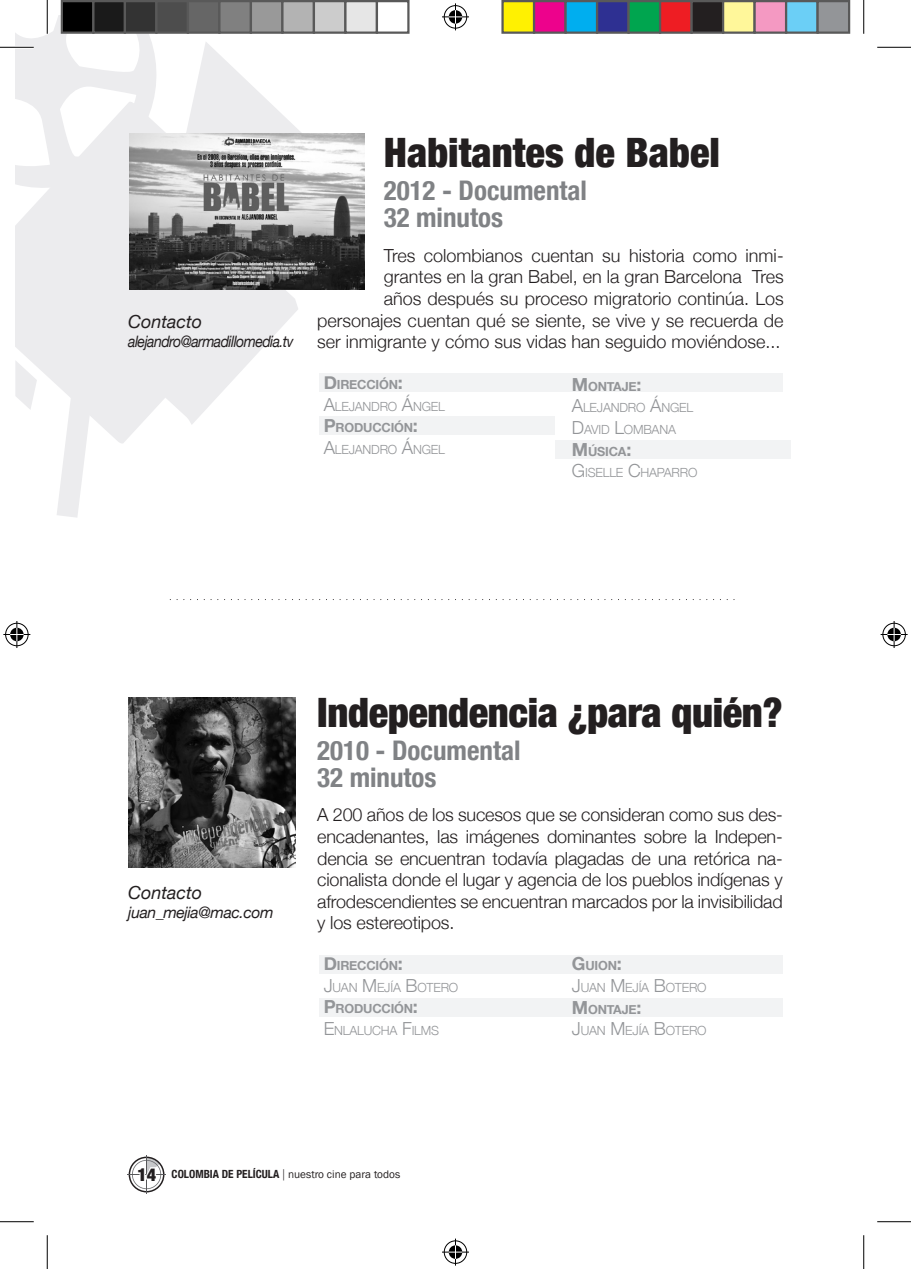
<style>
.page{position:relative;width:911px;height:1269px;background:#fff}
.page>*{position:absolute;margin:0;border:0;box-sizing:border-box;transform-origin:0 0}
.TIT{font:900 condensed 40.5px "Helvetica Neue";letter-spacing:-.01em;color:#231f20}
.SUB_TITI{font:700 condensed 27px "Helvetica Neue";color:#808285}
.TXT{font:300 18px/21.6px "Helvetica Neue";color:#231f20;text-align:right}
.Contacto{font:italic 18px "Helvetica Neue";color:#231f20}
.mail{font:italic 15.75px "Helvetica Neue";letter-spacing:-.04em;color:#231f20;scale:.9 1}
.mail-2{font:italic 15.75px "Helvetica Neue";letter-spacing:-.04em;color:#231f20}
.Nombres{font:300 12.6px "Helvetica Neue";letter-spacing:-.015em;color:#939598}
.Nombres-2{font:700 12.6px "Helvetica Neue";letter-spacing:-.015em;color:#939598}
.TXT-2{font:700 12.6px "Helvetica Neue";letter-spacing:-.015em;color:#939598}
.TXT-3{font:300 12.6px "Helvetica Neue";letter-spacing:-.015em;color:#939598}
.t1{font:11.25px "Franklin Gothic";color:#231f20}
.s1{font-size:18px}
.s2{font-family:"Helvetica Neue";font-weight:900;font-stretch:condensed;font-size:18px}
.s3{font-family:"Helvetica Neue";font-weight:700;font-stretch:condensed}
.s4{font-family:"Helvetica Neue";font-weight:300}
</style>
<div class="page">
<hr style="left:146px;top:1155px;width:1px;height:38px;background:#57585a">
<hr style="left:128px;top:1173px;width:38px;height:1px;background:#57585a">
<svg style="left:129px;top:1156px;width:35px;height:36px"></svg>
<svg style="left:15px;top:15px;width:286px;height:502px"></svg>
<div style="left:319px;top:416px;width:235px;height:19px;background:#f2f3f4"></div>
<div style="left:555px;top:440px;width:235px;height:18px;background:#f2f3f4"></div>
<div style="left:319px;top:373px;width:463px;height:19px;background:#f2f3f4"></div>
<img style="left:129px;top:133px;width:236px;height:157px">
<div style="left:319px;top:954px;width:464px;height:19px;background:#f2f3f4"></div>
<div style="left:319px;top:998px;width:464px;height:18px;background:#f2f3f4"></div>
<img style="left:128px;top:697px;width:168px;height:170px">
<svg style="left:170px;top:599px;width:565px;height:1px"></svg>
<hr style="left:0;top:46px;width:34px;height:3px;background:#fff">
<hr style="left:46px;top:0;width:3px;height:34px;background:#fff">
<hr style="left:0;top:47px;width:34px;height:1px;background:#000">
<hr style="left:877px;top:47px;width:34px;height:1px;background:#000">
<hr style="left:0;top:1220px;width:34px;height:1px;background:#000">
<hr style="left:877px;top:1220px;width:34px;height:1px;background:#000">
<hr style="left:47px;top:0;width:1px;height:34px;background:#000">
<hr style="left:47px;top:1234px;width:1px;height:34px;background:#000">
<hr style="left:863px;top:0;width:1px;height:34px;background:#000">
<hr style="left:863px;top:1234px;width:1px;height:34px;background:#000">
<svg style="left:442px;top:3px;width:27px;height:27px"></svg>
<svg style="left:442px;top:1238px;width:27px;height:27px"></svg>
<svg style="left:3px;top:621px;width:27px;height:27px"></svg>
<svg style="left:881px;top:621px;width:27px;height:27px"></svg>
<div style="left:62px;top:1px;width:31px;height:32px;background:#000"></div>
<div style="left:61px;top:0;width:33px;height:34px;border:2px solid #595959"></div>
<div style="left:93px;top:1px;width:32px;height:32px;background:#1a1a1a"></div>
<div style="left:92px;top:0;width:34px;height:34px;border:2px solid #595959"></div>
<div style="left:125px;top:1px;width:31px;height:32px;background:#333"></div>
<div style="left:124px;top:0;width:34px;height:34px;border:2px solid #595959"></div>
<div style="left:156px;top:1px;width:32px;height:32px;background:#4d4d4d"></div>
<div style="left:155px;top:0;width:34px;height:34px;border:2px solid #595959"></div>
<div style="left:188px;top:1px;width:31px;height:32px;background:#666"></div>
<div style="left:187px;top:0;width:33px;height:34px;border:2px solid #595959"></div>
<div style="left:219px;top:1px;width:32px;height:32px;background:#808080"></div>
<div style="left:218px;top:0;width:34px;height:34px;border:2px solid #595959"></div>
<div style="left:251px;top:1px;width:31px;height:32px;background:#999"></div>
<div style="left:250px;top:0;width:34px;height:34px;border:2px solid #595959"></div>
<div style="left:282px;top:1px;width:32px;height:32px;background:#b3b3b3"></div>
<div style="left:281px;top:0;width:34px;height:34px;border:2px solid #595959"></div>
<div style="left:314px;top:1px;width:31px;height:32px;background:#ccc"></div>
<div style="left:313px;top:0;width:33px;height:34px;border:2px solid #595959"></div>
<div style="left:345px;top:1px;width:32px;height:32px;background:#e6e6e6"></div>
<div style="left:344px;top:0;width:34px;height:34px;border:2px solid #595959"></div>
<div style="left:376px;top:0;width:34px;height:34px;border:2px solid #595959"></div>
<div style="left:503px;top:1px;width:31px;height:32px;background:#fff101"></div>
<div style="left:501px;top:0;width:34px;height:34px;border:2px solid #595959"></div>
<div style="left:534px;top:1px;width:32px;height:32px;background:#ed028c"></div>
<div style="left:533px;top:0;width:34px;height:34px;border:2px solid #595959"></div>
<div style="left:566px;top:1px;width:31px;height:32px;background:#00aeef"></div>
<div style="left:564px;top:0;width:34px;height:34px;border:2px solid #595959"></div>
<div style="left:597px;top:1px;width:32px;height:32px;background:#2e3092"></div>
<div style="left:596px;top:0;width:34px;height:34px;border:2px solid #595959"></div>
<div style="left:629px;top:1px;width:31px;height:32px;background:#00a54f"></div>
<div style="left:627px;top:0;width:34px;height:34px;border:2px solid #595959"></div>
<div style="left:660px;top:1px;width:32px;height:32px;background:#ee1d23"></div>
<div style="left:659px;top:0;width:34px;height:34px;border:2px solid #595959"></div>
<div style="left:692px;top:1px;width:31px;height:32px;background:#231f20"></div>
<div style="left:690px;top:0;width:34px;height:34px;border:2px solid #595959"></div>
<div style="left:723px;top:1px;width:32px;height:32px;background:#fff79a"></div>
<div style="left:722px;top:0;width:34px;height:34px;border:2px solid #595959"></div>
<div style="left:755px;top:1px;width:31px;height:32px;background:#f499c2"></div>
<div style="left:753px;top:0;width:34px;height:34px;border:2px solid #595959"></div>
<div style="left:786px;top:1px;width:32px;height:32px;background:#6bcff6"></div>
<div style="left:785px;top:0;width:34px;height:34px;border:2px solid #595959"></div>
<div style="left:818px;top:1px;width:31px;height:32px;background:#939598"></div>
<div style="left:816px;top:0;width:34px;height:34px;border:2px solid #595959"></div>
<p class="Contacto" style="left:128px;top:310px;width:76px">Contacto</p>
<p class="mail" style="left:128px;top:331px;width:185px">alejandro@armadillomedia.tv</p>
<p class="TIT" style="left:384px;top:127px;width:338px">Habitantes de Babel</p>
<p class="SUB_TITI" style="left:384px;top:174px;width:205px">2012 - Documental</p>
<p class="SUB_TITI" style="left:384px;top:201px;width:121px">32 minutos</p>
<p class="TXT" style="left:317px;top:244px;width:468px">Tres colombianos cuentan su historia como inmi-<br>grantes en la gran Babel, en la gran Barcelona Tres<br>años después su proceso migratorio continúa. Los personajes cuentan qué se siente, se vive y se recuerda de ser inmigrante y cómo sus vidas han seguido moviéndose...</p>
<p class="TXT-2" style="left:324px;top:376px;width:81px"><span class="s1">D</span>IRECCIÓN<span class="s1">:</span></p>
<p class="TXT-3" style="left:324px;top:398px;width:123px"><span class="s1">A</span>LEJANDRO <span class="s1">Á</span>NGEL</p>
<p class="TXT-2" style="left:324px;top:420px;width:96px"><span class="s1">P</span>RODUCCIÓN<span class="s1">:</span></p>
<p class="Nombres" style="left:324px;top:441px;width:123px"><span class="s1">A</span>LEJANDRO <span class="s1">Á</span>NGEL</p>
<p class="Nombres-2" style="left:572px;top:378px;width:71px"><span class="s1">M</span>ONTAJE<span class="s1">:</span></p>
<p class="Nombres" style="left:572px;top:400px;width:123px"><span class="s1">A</span>LEJANDRO <span class="s1">Á</span>NGEL</p>
<p class="Nombres" style="left:572px;top:421px;width:106px"><span class="s1">D</span>AVID <span class="s1">L</span>OMBANA</p>
<p class="Nombres-2" style="left:572px;top:443px;width:61px"><span class="s1">M</span>ÚSICA<span class="s1">:</span></p>
<p class="Nombres" style="left:572px;top:465px;width:127px"><span class="s1">G</span>ISELLE <span class="s1">C</span>HAPARRO</p>
<p class="Contacto" style="left:128px;top:881px;width:76px">Contacto</p>
<p class="mail-2" style="left:128px;top:902px;width:147px">juan_mejia@mac.com</p>
<p class="TIT" style="left:317px;top:687px;width:467px">Independencia ¿para quién?</p>
<p class="SUB_TITI" style="left:317px;top:733px;width:205px">2010 - Documental</p>
<p class="SUB_TITI" style="left:317px;top:760px;width:121px">32 minutos</p>
<p class="TXT" style="left:317px;top:803px;width:467px;text-align:justify">A 200 años de los sucesos que se consideran como sus des&shy;encadenantes, las imágenes dominantes sobre la Indepen&shy;dencia se encuentran todavía plagadas de una retórica na&shy;cionalista donde el lugar y agencia de los pueblos indígenas y afrodescendientes se encuentran marcados por la invisibilidad y los estereotipos.</p>
<p class="Nombres-2" style="left:324px;top:957px;width:81px"><span class="s1">D</span>IRECCIÓN<span class="s1">:</span></p>
<p class="Nombres" style="left:324px;top:979px;width:136px"><span class="s1">J</span>UAN <span class="s1">M</span>EJÍA <span class="s1">B</span>OTERO</p>
<p class="Nombres-2" style="left:324px;top:1000px;width:96px"><span class="s1">P</span>RODUCCIÓN<span class="s1">:</span></p>
<p class="Nombres" style="left:324px;top:1022px;width:117px"><span class="s1">E</span>NLALUCHA <span class="s1">F</span>ILMS</p>
<p class="Nombres-2" style="left:572px;top:957px;width:51px"><span class="s1">G</span>UION<span class="s1">:</span></p>
<p class="Nombres" style="left:572px;top:979px;width:136px"><span class="s1">J</span>UAN <span class="s1">M</span>EJÍA <span class="s1">B</span>OTERO</p>
<p class="Nombres-2" style="left:572px;top:1001px;width:71px"><span class="s1">M</span>ONTAJE<span class="s1">:</span></p>
<p class="Nombres" style="left:572px;top:1022px;width:136px"><span class="s1">J</span>UAN <span class="s1">M</span>EJÍA <span class="s1">B</span>OTERO</p>
<p class="t1" style="left:137px;top:1167px;width:264px"><span class="s2">14</span> <span class="s3">COLOMBIA DE PELÍCULA</span> <span class="s4">|</span> nuestro cine para todos</p>
</div>
